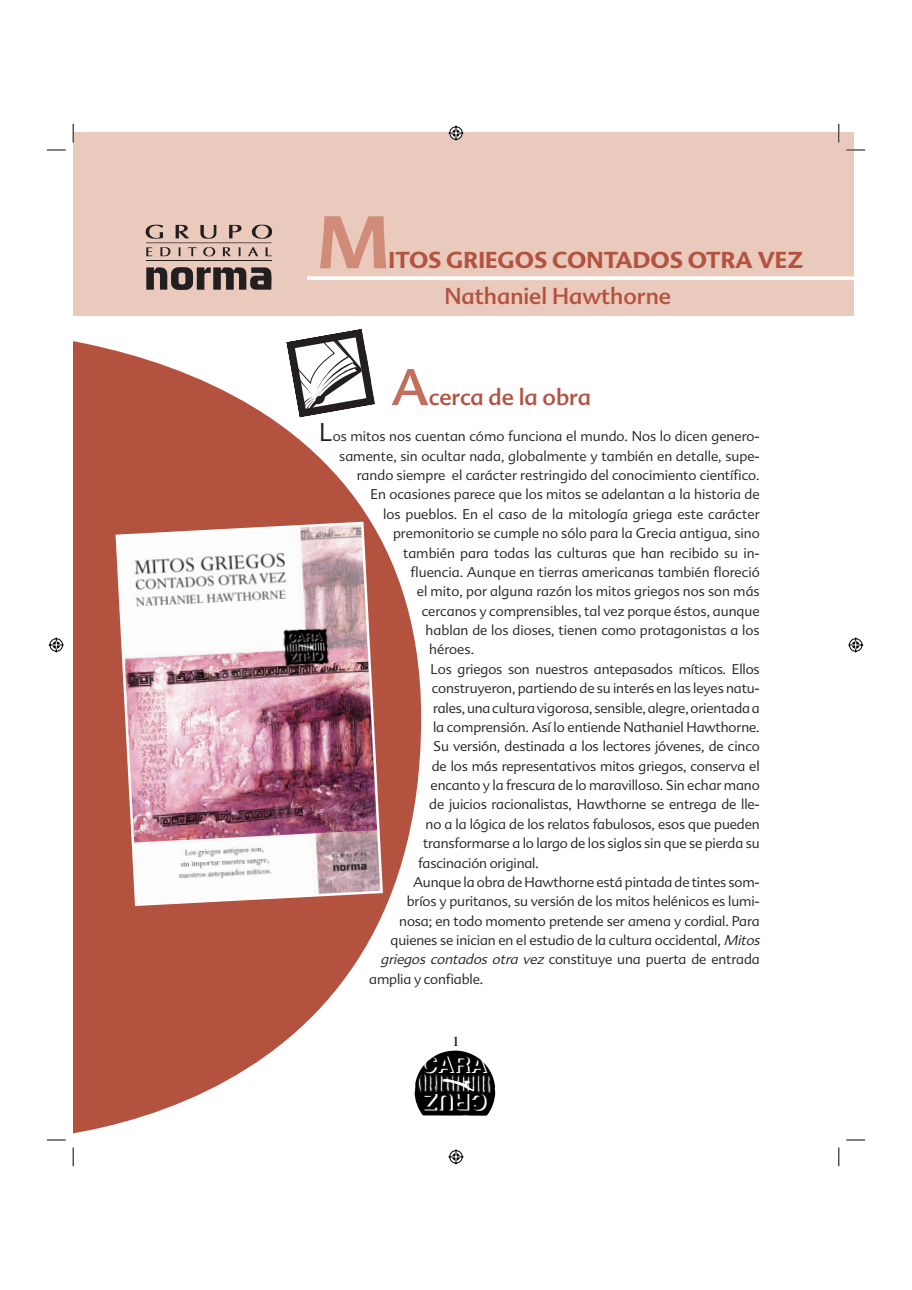
<style>
.page{position:relative;width:912px;height:1290px;background:#fff}
.page>*{position:absolute;margin:0;border:0;box-sizing:border-box;transform-origin:0 0}
.t1{font:700 72.5px "Advert";color:#d18c79}
.t2{font:50px "Advert";color:#c36e5a}
.t3{font:700 22.88px "Helvetica";color:#fff}
.t4{font:22.5px "Advert";color:#b45240}
.t5{font:700 22.5px "Advert";color:#b45240}
.t6{font:700 15px "Americana Std";color:#231f20}
.t7{font:300 13.75px "Advert";letter-spacing:-.01em;color:#231f20}
.s1{font-size:25px}
.s2{font-style:italic}
</style>
<div class="page">
<div style="left:73px;top:132px;width:780px;height:184px;background:#eacabc"></div>
<svg style="left:73px;top:341px;width:348px;height:807px;fill:#b45240"></svg>
<svg style="left:307px;top:276px;width:547px;height:4px;background:#fcf9f8"></svg>
<img style="left:114px;top:520px;width:270px;height:387px">
<svg style="left:286px;top:329px;width:89px;height:89px"></svg>
<hr style="left:146px;top:242px;width:125px;height:1px;background:#231f20">
<hr style="left:146px;top:260px;width:125px;height:1px;background:#231f20">
<svg style="left:146px;top:267px;width:125px;height:23px"></svg>
<svg style="left:146px;top:225px;width:126px;height:14px"></svg>
<svg style="left:146px;top:247px;width:125px;height:9px"></svg>
<svg style="left:409px;top:1045px;width:87px;height:78px"></svg>
<svg style="left:47px;top:149px;width:19px;height:2px"></svg>
<svg style="left:846px;top:149px;width:18px;height:2px"></svg>
<svg style="left:47px;top:1139px;width:19px;height:2px"></svg>
<svg style="left:846px;top:1139px;width:18px;height:2px"></svg>
<svg style="left:72px;top:124px;width:2px;height:18px"></svg>
<svg style="left:72px;top:1148px;width:2px;height:18px"></svg>
<svg style="left:838px;top:124px;width:1px;height:18px"></svg>
<svg style="left:838px;top:1148px;width:1px;height:18px"></svg>
<svg style="left:448px;top:125px;width:16px;height:16px"></svg>
<svg style="left:448px;top:1149px;width:16px;height:16px"></svg>
<svg style="left:48px;top:637px;width:16px;height:16px"></svg>
<svg style="left:848px;top:637px;width:16px;height:16px"></svg>
<h1 class="t1" style="left:317px;top:215px;width:73px">M</h1>
<h3 class="t5" style="left:388px;top:252px;width:416px">ITOS GRIEGOS CONTADOS OTRA VEZ</h3>
<h3 class="t4" style="left:444px;top:287px;width:228px">Nathaniel Hawthorne</h3>
<h2 class="t2" style="left:391px;top:369px;width:39px">A</h2>
<h3 class="t4" style="left:429px;top:389px;width:163px">cerca de la obra</h3>
<p class="t7" style="left:319px;top:431px;width:442px"><span class="s1">L</span>os mitos nos cuentan cómo funciona el mundo. Nos lo dicen genero-</p>
<p class="t7" style="left:339px;top:450px;width:422px">samente, sin ocultar nada, globalmente y también en detalle, supe-</p>
<p class="t7" style="left:356px;top:470px;width:404px">rando siempre el carácter restringido del conocimiento científico.</p>
<p class="t7" style="left:370px;top:489px;width:390px">En ocasiones parece que los mitos se adelantan a la historia de</p>
<p class="t7" style="left:383px;top:509px;width:378px">los pueblos. En el caso de la mitología griega este carácter</p>
<p class="t7" style="left:393px;top:528px;width:368px">premonitorio se cumple no sólo para la Grecia antigua, sino</p>
<p class="t7" style="left:403px;top:547px;width:358px">también para todas las culturas que han recibido su in-</p>
<p class="t7" style="left:410px;top:567px;width:350px">fluencia. Aunque en tierras americanas también floreció</p>
<p class="t7" style="left:416px;top:586px;width:344px">el mito, por alguna razón los mitos griegos nos son más</p>
<p class="t7" style="left:421px;top:605px;width:339px">cercanos y comprensibles, tal vez porque éstos, aunque</p>
<p class="t7" style="left:425px;top:625px;width:335px">hablan de los dioses, tienen como protagonistas a los</p>
<p class="t7" style="left:429px;top:644px;width:46px">héroes.</p>
<p class="t7" style="left:430px;top:664px;width:330px">Los griegos son nuestros antepasados míticos. Ellos</p>
<p class="t7" style="left:431px;top:683px;width:329px">construyeron, partiendo de su interés en las leyes natu-</p>
<p class="t7" style="left:433px;top:702px;width:328px">rales, una cultura vigorosa, sensible, alegre, orientada a</p>
<p class="t7" style="left:433px;top:722px;width:328px">la comprensión. Así lo entiende Nathaniel Hawthorne.</p>
<p class="t7" style="left:433px;top:741px;width:328px">Su versión, destinada a los lectores jóvenes, de cinco</p>
<p class="t7" style="left:431px;top:760px;width:329px">de los más representativos mitos griegos, conserva el</p>
<p class="t7" style="left:430px;top:780px;width:330px">encanto y la frescura de lo maravilloso. Sin echar mano</p>
<p class="t7" style="left:429px;top:799px;width:332px">de juicios racionalistas, Hawthorne se entrega de lle-</p>
<p class="t7" style="left:425px;top:819px;width:335px">no a la lógica de los relatos fabulosos, esos que pueden</p>
<p class="t7" style="left:423px;top:838px;width:338px">transformarse a lo largo de los siglos sin que se pierda su</p>
<p class="t7" style="left:418px;top:857px;width:122px">fascinación original.</p>
<p class="t7" style="left:413px;top:877px;width:348px">Aunque la obra de Hawthorne está pintada de tintes som-</p>
<p class="t7" style="left:406px;top:896px;width:354px">bríos y puritanos, su versión de los mitos helénicos es lumi-</p>
<p class="t7" style="left:399px;top:915px;width:362px">nosa; en todo momento pretende ser amena y cordial. Para</p>
<p class="t7" style="left:390px;top:935px;width:373px">quienes se inician en el estudio de la cultura occidental, <span class="s2">Mitos</span></p>
<p class="t7" style="left:380px;top:954px;width:380px"><span class="s2">griegos contados otra vez</span> constituye una puerta de entrada</p>
<p class="t7" style="left:369px;top:974px;width:115px">amplia y confiable.</p>
<p class="t6" style="left:451px;top:1035px;width:11px">1</p>
<h3 class="t3" style="left:421px;top:1056px;width:68px">CARA</h3>
<h3 class="t3" style="left:487px;top:1112px;width:65px;rotate:-180deg">CRUZ</h3>
</div>
